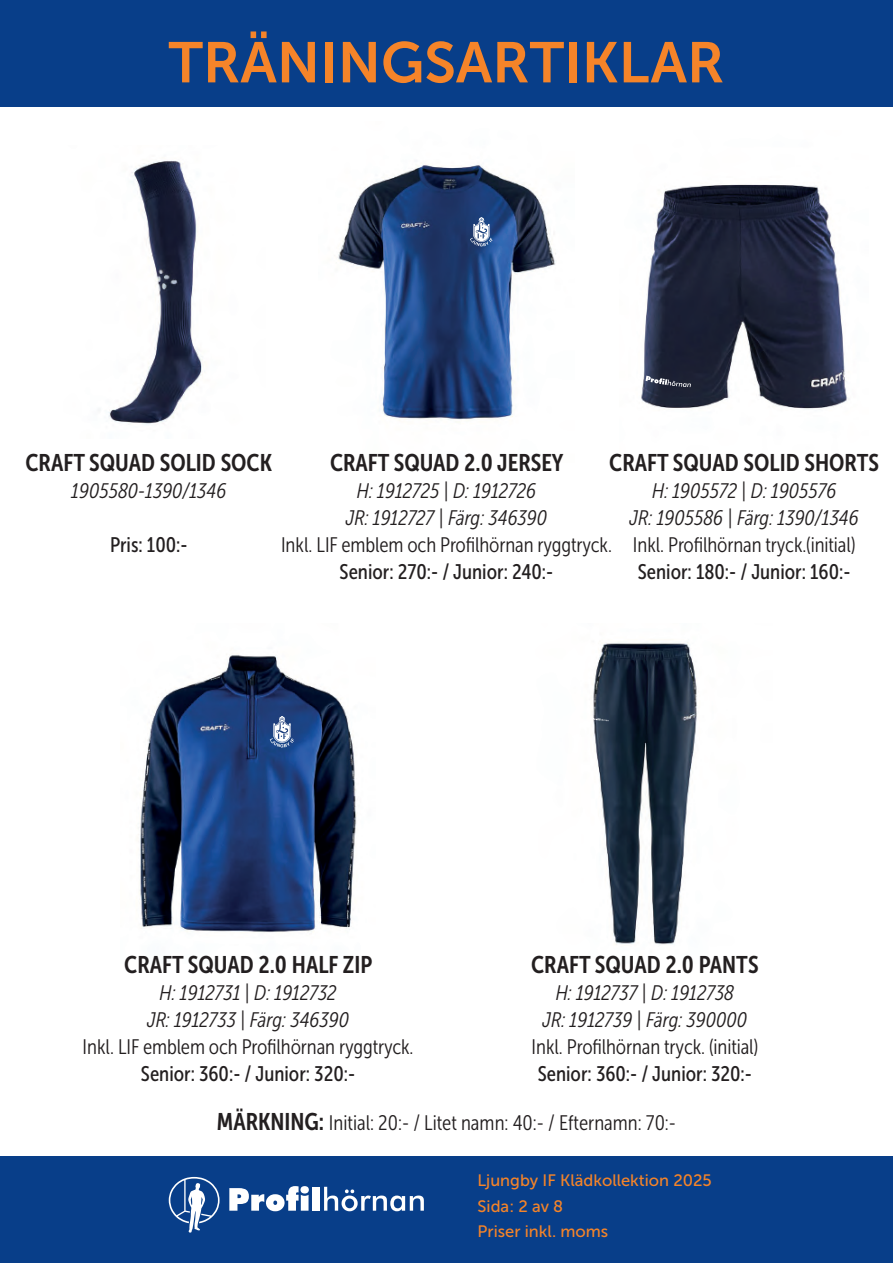
<style>
.page{position:relative;width:893px;height:1263px;background:#fff}
.page>*{position:absolute;margin:0;border:0;box-sizing:border-box;transform-origin:0 0}
.t1{font:57px "Museo Sans 700";color:#f58429}
.t2{font:24px "Museo Sans Cond 700";color:#231f20}
.t3{font:21px "Museo Sans Cond 300";letter-spacing:-.005em;color:#231f20}
.t4{font:italic 21px/27px "Museo Sans Cond 300";color:#231f20;text-align:center}
.t5{font:21px "Museo Sans Cond 500";color:#231f20}
.t6{font:16.5px/25.5px "Museo Sans 500";color:#f58429}
.s1{font-family:"Museo Sans Cond 700";font-size:24px}
</style>
<div class="page">
<img style="left:338px;top:165px;width:218px;height:256px">
<svg style="left:470px;top:217px;width:22px;height:29px"></svg>
<div style="left:0;top:0;width:893px;height:106px;background:#083e89"></div>
<div style="left:0;top:1157px;width:893px;height:106px;background:#083e89"></div>
<svg style="left:169px;top:1177px;width:51px;height:55px"></svg>
<div style="left:312px;top:1187px;width:8px;height:24px;background:#fff"></div>
<svg style="left:324px;top:1187px;width:100px;height:24px"></svg>
<svg style="left:229px;top:1186px;width:80px;height:25px"></svg>
<img style="left:139px;top:655px;width:218px;height:278px">
<svg style="left:270px;top:716px;width:24px;height:31px"></svg>
<img style="left:592px;top:642px;width:105px;height:303px">
<svg style="left:592px;top:717px;width:17px;height:4px"></svg>
<img style="left:641px;top:184px;width:208px;height:225px">
<svg style="left:641px;top:371px;width:50px;height:16px"></svg>
<img style="left:108px;top:161px;width:95px;height:264px">
<h1 class="t1" style="left:169px;top:31px;width:557px">TRÄNINGSARTIKLAR</h1>
<p class="t2" style="left:26px;top:450px;width:248px">CRAFT SQUAD SOLID SOCK</p>
<p class="t4" style="left:71px;top:478px;width:157px">1905580-1390/1346</p>
<p class="t5" style="left:110px;top:533px;width:79px">Pris: 100:-</p>
<p class="t2" style="left:330px;top:450px;width:235px">CRAFT SQUAD 2.0 JERSEY</p>
<p class="t4" style="left:346px;top:478px;width:203px">H: 1912725 | D: 1912726<br>JR: 1912727 | Färg: 346390</p>
<p class="t3" style="left:281px;top:534px;width:332px">Inkl. LIF emblem och Profilhörnan ryggtryck.</p>
<p class="t5" style="left:340px;top:560px;width:215px">Senior: 270:- / Junior: 240:-</p>
<p class="t2" style="left:609px;top:450px;width:271px">CRAFT SQUAD SOLID SHORTS</p>
<p class="t4" style="left:630px;top:478px;width:231px">H: 1905572 | D: 1905576<br>JR: 1905586 | Färg: 1390/1346</p>
<p class="t3" style="left:633px;top:534px;width:224px">Inkl. Profilhörnan tryck.(initial)</p>
<p class="t5" style="left:638px;top:560px;width:214px">Senior: 180:- / Junior: 160:-</p>
<p class="t2" style="left:124px;top:951px;width:249px">CRAFT SQUAD 2.0 HALF ZIP</p>
<p class="t4" style="left:147px;top:979px;width:203px">H: 1912731 | D: 1912732<br>JR: 1912733 | Färg: 346390</p>
<p class="t3" style="left:83px;top:1035px;width:332px">Inkl. LIF emblem och Profilhörnan ryggtryck.</p>
<p class="t5" style="left:141px;top:1062px;width:216px">Senior: 360:- / Junior: 320:-</p>
<p class="t2" style="left:531px;top:951px;width:229px">CRAFT SQUAD 2.0 PANTS</p>
<p class="t4" style="left:543px;top:979px;width:206px">H: 1912737 | D: 1912738<br>JR: 1912739 | Färg: 390000</p>
<p class="t3" style="left:532px;top:1035px;width:228px">Inkl. Profilhörnan tryck. (initial)</p>
<p class="t5" style="left:538px;top:1062px;width:216px">Senior: 360:- / Junior: 320:-</p>
<p class="t3" style="left:217px;top:1111px;width:461px"><span class="s1">MÄRKNING:</span> Initial: 20:- / Litet namn: 40:- / Efternamn: 70:-</p>
<p class="t6" style="left:478px;top:1168px;width:236px">Ljungby IF Klädkollektion 2025<br>Sida: 2 av 8<br>Priser inkl. moms</p>
</div>
